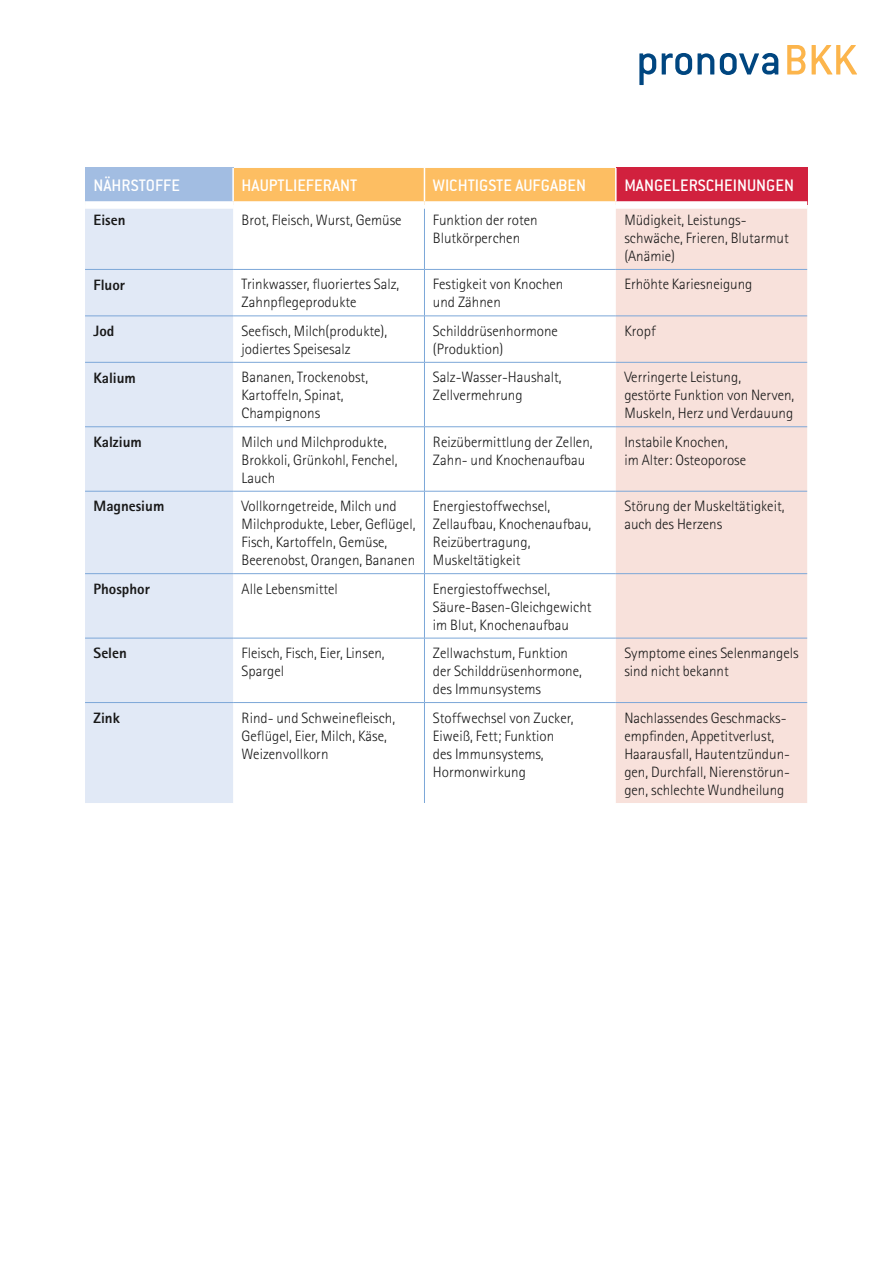
<style>
.page{position:relative;width:893px;height:1263px;background:#fff}
.page>*{position:absolute;margin:0;border:0;box-sizing:border-box;transform-origin:0 0}
.t1{font:18px "Conduit Md ITCTT Medium";color:#fff}
.t2{font:300 15px/18px "Rotis Sans Serif";color:#191919}
.t3{font:800 15px "Rotis Sans Serif";color:#191919}
</style>
<div class="page">
<div style="left:85px;top:168px;width:148px;height:37px;background:#a2bde2"></div>
<div style="left:234px;top:168px;width:381px;height:33px;background:#fdbe62"></div>
<div style="left:616px;top:168px;width:191px;height:37px;background:#d1213e"></div>
<div style="left:85px;top:209px;width:148px;height:594px;background:#e1e9f6"></div>
<div style="left:616px;top:209px;width:191px;height:594px;background:#f8e1db"></div>
<hr style="left:232px;top:168px;width:2px;height:33px;background:#fff">
<hr style="left:424px;top:168px;width:1px;height:33px;background:#fff">
<hr style="left:615px;top:168px;width:2px;height:33px;background:#fff">
<div style="left:85px;top:201px;width:148px;height:8px;background:#fff"></div>
<div style="left:616px;top:201px;width:191px;height:8px;background:#fff"></div>
<hr style="left:424px;top:209px;width:1px;height:60px;background:#7ca7d8">
<hr style="left:424px;top:270px;width:1px;height:46px;background:#7ca7d8">
<hr style="left:424px;top:316px;width:1px;height:46px;background:#7ca7d8">
<hr style="left:424px;top:363px;width:1px;height:63px;background:#7ca7d8">
<hr style="left:424px;top:427px;width:1px;height:64px;background:#7ca7d8">
<hr style="left:424px;top:491px;width:1px;height:82px;background:#7ca7d8">
<hr style="left:424px;top:574px;width:1px;height:64px;background:#7ca7d8">
<hr style="left:424px;top:638px;width:1px;height:64px;background:#7ca7d8">
<hr style="left:424px;top:703px;width:1px;height:100px;background:#7ca7d8">
<hr style="left:85px;top:269px;width:148px;height:1px;background:#7ca7d8">
<hr style="left:233px;top:269px;width:191px;height:1px;background:#7ca7d8">
<hr style="left:424px;top:269px;width:192px;height:1px;background:#7ca7d8">
<hr style="left:616px;top:269px;width:191px;height:1px;background:#7ca7d8">
<hr style="left:85px;top:316px;width:148px;height:1px;background:#7ca7d8">
<hr style="left:233px;top:316px;width:191px;height:1px;background:#7ca7d8">
<hr style="left:424px;top:316px;width:192px;height:1px;background:#7ca7d8">
<hr style="left:616px;top:316px;width:191px;height:1px;background:#7ca7d8">
<hr style="left:85px;top:362px;width:148px;height:1px;background:#7ca7d8">
<hr style="left:233px;top:362px;width:191px;height:1px;background:#7ca7d8">
<hr style="left:424px;top:362px;width:192px;height:1px;background:#7ca7d8">
<hr style="left:616px;top:362px;width:191px;height:1px;background:#7ca7d8">
<hr style="left:85px;top:426px;width:148px;height:1px;background:#7ca7d8">
<hr style="left:233px;top:426px;width:191px;height:1px;background:#7ca7d8">
<hr style="left:424px;top:426px;width:192px;height:1px;background:#7ca7d8">
<hr style="left:616px;top:426px;width:191px;height:1px;background:#7ca7d8">
<hr style="left:85px;top:491px;width:148px;height:1px;background:#7ca7d8">
<hr style="left:233px;top:491px;width:191px;height:1px;background:#7ca7d8">
<hr style="left:424px;top:491px;width:192px;height:1px;background:#7ca7d8">
<hr style="left:616px;top:491px;width:191px;height:1px;background:#7ca7d8">
<hr style="left:85px;top:573px;width:148px;height:1px;background:#7ca7d8">
<hr style="left:233px;top:573px;width:191px;height:1px;background:#7ca7d8">
<hr style="left:424px;top:573px;width:192px;height:1px;background:#7ca7d8">
<hr style="left:616px;top:573px;width:191px;height:1px;background:#7ca7d8">
<hr style="left:85px;top:638px;width:148px;height:1px;background:#7ca7d8">
<hr style="left:233px;top:638px;width:191px;height:1px;background:#7ca7d8">
<hr style="left:424px;top:638px;width:192px;height:1px;background:#7ca7d8">
<hr style="left:616px;top:638px;width:191px;height:1px;background:#7ca7d8">
<hr style="left:85px;top:702px;width:148px;height:1px;background:#7ca7d8">
<hr style="left:233px;top:702px;width:191px;height:1px;background:#7ca7d8">
<hr style="left:424px;top:702px;width:192px;height:1px;background:#7ca7d8">
<hr style="left:616px;top:702px;width:191px;height:1px;background:#7ca7d8">
<svg style="left:787px;top:45px;width:70px;height:30px"></svg>
<svg style="left:639px;top:53px;width:139px;height:32px"></svg>
<p class="t1" style="left:94px;top:175px;width:88px">NÄHRSTOFFE</p>
<p class="t1" style="left:242px;top:175px;width:117px">HAUPTLIEFERANT</p>
<p class="t1" style="left:433px;top:175px;width:155px">WICHTIGSTE AUFGABEN</p>
<p class="t1" style="left:624px;top:175px;width:171px">MANGELERSCHEINUNGEN</p>
<p class="t3" style="left:94px;top:211px;width:33px">Eisen</p>
<p class="t2" style="left:242px;top:211px;width:162px">Brot, Fleisch, Wurst, Gemüse</p>
<p class="t2" style="left:433px;top:211px;width:106px">Funktion der roten<br>Blutkörperchen</p>
<p class="t2" style="left:624px;top:211px;width:166px">Müdigkeit, Leistungs&shy;schwäche, Frieren, Blutarmut (Anämie)</p>
<p class="t3" style="left:94px;top:275px;width:33px">Fluor</p>
<p class="t2" style="left:242px;top:275px;width:159px">Trinkwasser, fluoriertes Salz,<br>Zahnpflegeprodukte</p>
<p class="t2" style="left:433px;top:275px;width:132px">Festigkeit von Knochen und Zähnen</p>
<p class="t2" style="left:624px;top:275px;width:130px">Erhöhte Kariesneigung</p>
<p class="t3" style="left:94px;top:321px;width:22px">Jod</p>
<p class="t2" style="left:242px;top:322px;width:147px">Seefisch, Milch(produkte), jodiertes Speisesalz</p>
<p class="t2" style="left:433px;top:322px;width:126px">Schilddrüsenhormone (Produktion)</p>
<p class="t2" style="left:624px;top:322px;width:33px">Kropf</p>
<p class="t3" style="left:94px;top:368px;width:44px">Kalium</p>
<p class="t2" style="left:242px;top:368px;width:128px">Bananen, Trockenobst,<br>Kartoffeln, Spinat,<br>Champignons</p>
<p class="t2" style="left:433px;top:368px;width:130px">Salz-Wasser-Haushalt,<br>Zellvermehrung</p>
<p class="t2" style="left:624px;top:368px;width:172px">Verringerte Leistung,<br>gestörte Funktion von Nerven,<br>Muskeln, Herz und Verdauung</p>
<p class="t3" style="left:94px;top:432px;width:50px">Kalzium</p>
<p class="t2" style="left:242px;top:433px;width:158px">Milch und Milchprodukte,<br>Brokkoli, Grünkohl, Fenchel,<br>Lauch</p>
<p class="t2" style="left:433px;top:433px;width:161px">Reizübermittlung der Zellen,<br>Zahn- und Knochenaufbau</p>
<p class="t2" style="left:624px;top:433px;width:123px">Instabile Knochen,<br>im Alter: Osteoporose</p>
<p class="t3" style="left:94px;top:497px;width:72px">Magnesium</p>
<p class="t2" style="left:242px;top:497px;width:175px">Vollkorngetreide, Milch und<br>Milchprodukte, Leber, Geflügel,<br>Fisch, Kartoffeln, Gemüse,<br>Beerenobst, Orangen, Bananen</p>
<p class="t2" style="left:433px;top:497px;width:160px">Energiestoffwechsel,<br>Zellaufbau, Knochenaufbau,<br>Reizübertragung,<br>Muskeltätigkeit</p>
<p class="t2" style="left:624px;top:497px;width:162px">Störung der Muskeltätigkeit, auch des Herzens</p>
<p class="t3" style="left:94px;top:579px;width:58px">Phosphor</p>
<p class="t2" style="left:242px;top:579px;width:98px">Alle Lebensmittel</p>
<p class="t2" style="left:433px;top:579px;width:160px">Energiestoffwechsel,<br>Säure-Basen-Gleichgewicht im Blut, Knochenaufbau</p>
<p class="t3" style="left:94px;top:644px;width:35px">Selen</p>
<p class="t2" style="left:242px;top:644px;width:145px">Fleisch, Fisch, Eier, Linsen,<br>Spargel</p>
<p class="t2" style="left:433px;top:644px;width:150px">Zellwachstum, Funktion der Schilddrüsenhormone, des Immunsystems</p>
<p class="t2" style="left:624px;top:644px;width:176px">Symptome eines Selenmangels sind nicht bekannt</p>
<p class="t3" style="left:94px;top:708px;width:28px">Zink</p>
<p class="t2" style="left:242px;top:708px;width:155px">Rind- und Schweinefleisch,<br>Geflügel, Eier, Milch, Käse,<br>Weizenvollkorn</p>
<p class="t2" style="left:433px;top:708px;width:142px">Stoffwechsel von Zucker,<br>Eiweiß, Fett; Funktion des Immunsystems,<br>Hormonwirkung</p>
<p class="t2" style="left:624px;top:708px;width:167px">Nachlassendes Geschmacks&shy;empfinden, Appetitverlust,<br>Haarausfall, Hautentzündun&shy;gen, Durchfall, Nierenstörun&shy;gen, schlechte Wundheilung</p>
</div>
